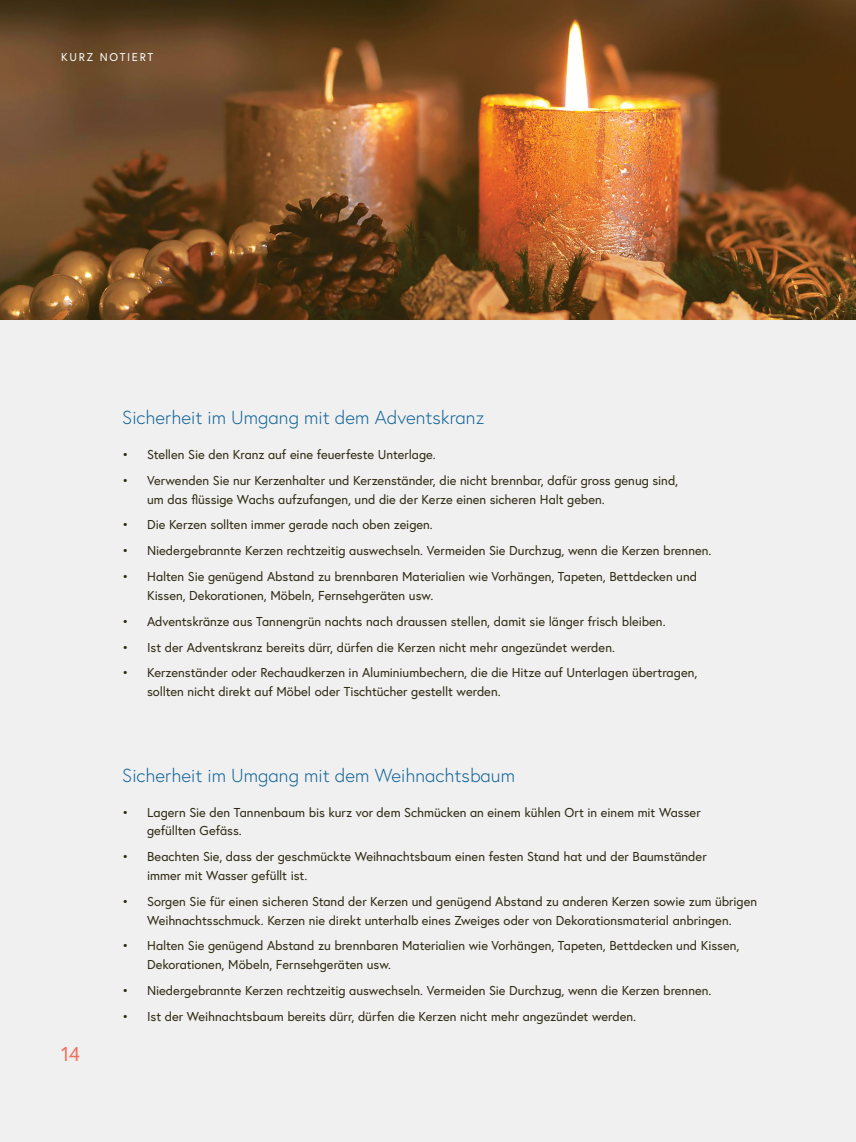
<style>
.page{position:relative;width:856px;height:1142px;background:#fff}
.page>*{position:absolute;margin:0;border:0;box-sizing:border-box;transform-origin:0 0}
.Pagina_Linksbündig{font:20px "Europa";color:#ee735e}
.News-Übertitel{font:300 18.75px "Europa";color:#106498}
.t1{font:12.88px/18.8px "Europa";letter-spacing:-.005em;color:#2f2912}
.VorsatzSpitzmarke{font:11.25px "Europa";letter-spacing:.15em;color:#fff}
</style>
<div class="page">
<div style="left:0;top:0;width:856px;height:1141px;background:#f0f0f0"></div>
<img style="left:0;top:0;width:856px;height:319px">
<p class="VorsatzSpitzmarke" style="left:61px;top:50px;width:94px">KURZ NOTIERT</p>
<p class="News-Übertitel" style="left:122px;top:406px;width:364px">Sicherheit im Umgang mit dem Adventskranz</p>
<p class="t1" style="left:122px;top:444px;width:315px">• Stellen Sie den Kranz auf eine feuerfeste Unterlage.</p>
<p class="t1" style="left:147px;top:470px;width:532px;text-indent:-25px">• Verwenden Sie nur Kerzenhalter und Kerzenständer, die nicht brennbar, dafür gross genug sind, um das flüssige Wachs aufzufangen, und die der Kerze einen sicheren Halt geben.</p>
<p class="t1" style="left:122px;top:515px;width:312px">• Die Kerzen sollten immer gerade nach oben zeigen.</p>
<p class="t1" style="left:122px;top:541px;width:591px">• Niedergebrannte Kerzen rechtzeitig auswechseln. Vermeiden Sie Durchzug, wenn die Kerzen brennen.</p>
<p class="t1" style="left:147px;top:566px;width:551px;text-indent:-25px">• Halten Sie genügend Abstand zu brennbaren Materialien wie Vorhängen, Tapeten, Bettdecken und<br>Kissen, Dekorationen, Möbeln, Fernsehgeräten usw.</p>
<p class="t1" style="left:122px;top:611px;width:545px">• Adventskränze aus Tannengrün nachts nach draussen stellen, damit sie länger frisch bleiben.</p>
<p class="t1" style="left:122px;top:637px;width:494px">• Ist der Adventskranz bereits dürr, dürfen die Kerzen nicht mehr angezündet werden.</p>
<p class="t1" style="left:147px;top:663px;width:552px;text-indent:-25px">• Kerzenständer oder Rechaudkerzen in Aluminiumbechern, die die Hitze auf Unterlagen übertragen, sollten nicht direkt auf Möbel oder Tischtücher gestellt werden.</p>
<p class="News-Übertitel" style="left:122px;top:763px;width:394px">Sicherheit im Umgang mit dem Weihnachtsbaum</p>
<p class="Pagina_Linksbündig" style="left:61px;top:1040px;width:20px">14</p>
<p class="t1" style="left:147px;top:802px;width:555px;text-indent:-25px">• Lagern Sie den Tannenbaum bis kurz vor dem Schmücken an einem kühlen Ort in einem mit Wasser gefüllten Gefäss.</p>
<p class="t1" style="left:147px;top:846px;width:561px;text-indent:-25px">• Beachten Sie, dass der geschmückte Weihnachtsbaum einen festen Stand hat und der Baumständer immer mit Wasser gefüllt ist.</p>
<p class="t1" style="left:122px;top:891px;width:636px;text-align:center">• Sorgen Sie für einen sicheren Stand der Kerzen und genügend Abstand zu anderen Kerzen sowie zum übrigen<br>Weihnachtsschmuck. Kerzen nie direkt unterhalb eines Zweiges oder von Dekorationsmaterial anbringen.</p>
<p class="t1" style="left:147px;top:935px;width:594px;text-indent:-25px">• Halten Sie genügend Abstand zu brennbaren Materialien wie Vorhängen, Tapeten, Bettdecken und Kissen,<br>Dekorationen, Möbeln, Fernsehgeräten usw.</p>
<p class="t1" style="left:122px;top:980px;width:591px">• Niedergebrannte Kerzen rechtzeitig auswechseln. Vermeiden Sie Durchzug, wenn die Kerzen brennen.</p>
<p class="t1" style="left:122px;top:1006px;width:515px">• Ist der Weihnachtsbaum bereits dürr, dürfen die Kerzen nicht mehr angezündet werden.</p>
</div>
